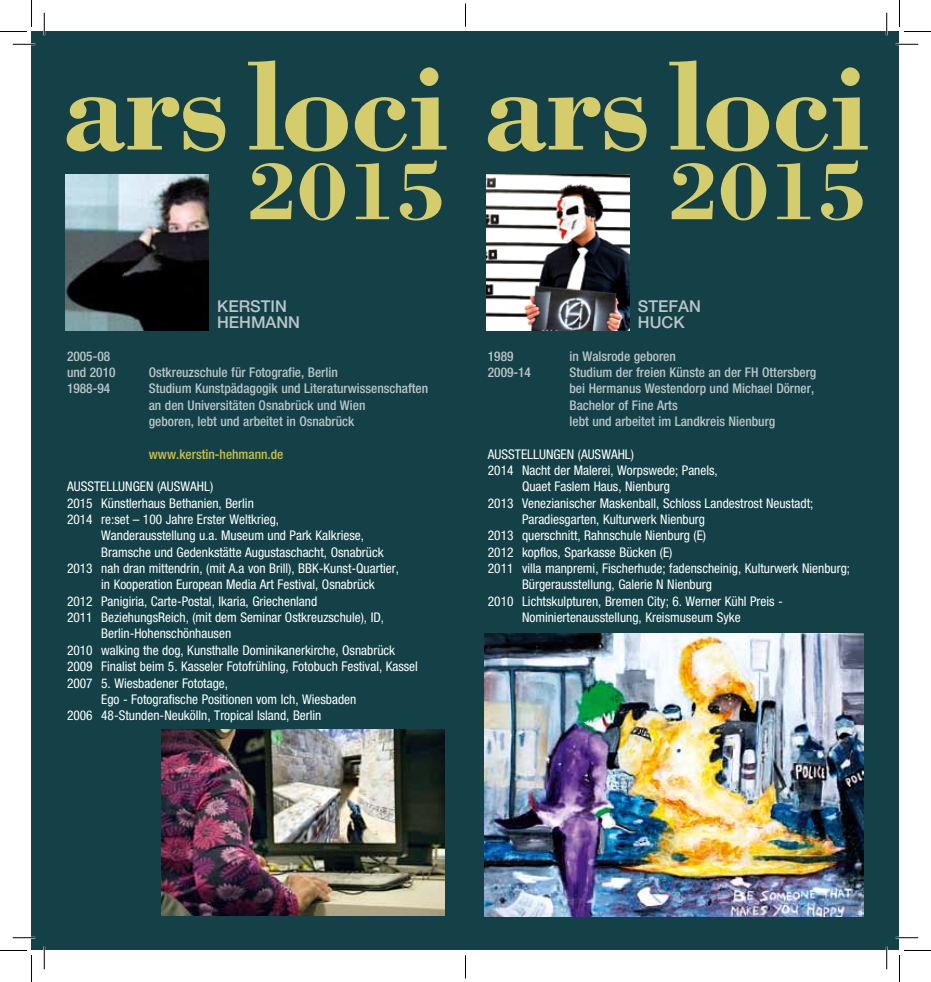
<style>
.page{position:relative;width:931px;height:982px;background:#fff}
.page>*{position:absolute;margin:0;border:0;box-sizing:border-box;transform-origin:0 0}
.t1{font:700 130.35px "Bodoni";letter-spacing:-.02em;color:#d5cd6b}
.t2{font:700 84.45px "Bodoni";letter-spacing:-.025em;color:#d5cd6b}
.t3{font:500 16.35px/16.4px "Helvetica Neue LT";color:#bcc5c9}
.t4{font:condensed 13.35px/16.4px "Helvetica Neue LT";color:#fff}
.t5{font:500 condensed 13.35px/16.4px "Helvetica Neue LT";color:#bcc5c9}
.t6{font:500 condensed 13.35px "Helvetica Neue LT";color:#cac146}
</style>
<div class="page">
<div style="left:32px;top:32px;width:867px;height:918px;background:#134147"></div>
<img style="left:486px;top:175px;width:143px;height:156px">
<img style="left:485px;top:634px;width:378px;height:282px">
<img style="left:66px;top:175px;width:143px;height:156px">
<img style="left:161px;top:729px;width:283px;height:186px">
<hr style="left:13px;top:43px;width:22px;height:2px;background:#fff">
<hr style="left:895px;top:43px;width:23px;height:2px;background:#fff">
<hr style="left:13px;top:936px;width:22px;height:2px;background:#fff">
<hr style="left:895px;top:936px;width:23px;height:2px;background:#fff">
<hr style="left:43px;top:13px;width:2px;height:22px;background:#fff">
<hr style="left:43px;top:946px;width:2px;height:23px;background:#fff">
<hr style="left:885px;top:13px;width:2px;height:22px;background:#fff">
<hr style="left:885px;top:946px;width:2px;height:23px;background:#fff">
<svg style="left:13px;top:44px;width:22px;height:1px"></svg>
<svg style="left:895px;top:44px;width:23px;height:1px"></svg>
<svg style="left:13px;top:937px;width:22px;height:1px"></svg>
<svg style="left:895px;top:937px;width:23px;height:1px"></svg>
<svg style="left:44px;top:13px;width:1px;height:22px"></svg>
<svg style="left:44px;top:946px;width:1px;height:23px"></svg>
<svg style="left:886px;top:13px;width:1px;height:22px"></svg>
<svg style="left:886px;top:946px;width:1px;height:23px"></svg>
<svg style="left:0;top:0;width:32px;height:32px"></svg>
<svg style="left:0;top:950px;width:32px;height:31px"></svg>
<svg style="left:899px;top:0;width:31px;height:32px"></svg>
<svg style="left:899px;top:950px;width:31px;height:31px"></svg>
<svg style="left:465px;top:4px;width:1px;height:22px"></svg>
<svg style="left:465px;top:955px;width:1px;height:23px"></svg>
<h1 class="t1" style="left:61px;top:25px;width:808px">ars loci ars loci</h1>
<h2 class="t2" style="left:247px;top:138px;width:201px">2015</h2>
<h2 class="t2" style="left:668px;top:138px;width:201px">2015</h2>
<p class="t5" style="left:67px;top:347px;width:50px">2005-08 und 2010</p>
<p class="t3" style="left:217px;top:297px;width:84px">KERSTIN<br>HEHMANN</p>
<p class="t5" style="left:149px;top:364px;width:190px">Ostkreuzschule für Fotografie, Berlin</p>
<p class="t5" style="left:67px;top:380px;width:45px">1988-94</p>
<p class="t5" style="left:149px;top:380px;width:281px">Studium Kunstpädagogik und Literaturwissenschaften an den Universitäten Osnabrück und Wien<br>geboren, lebt und arbeitet in Osnabrück</p>
<p class="t6" style="left:149px;top:446px;width:136px">www.kerstin-hehmann.de</p>
<p class="t4" style="left:67px;top:478px;width:214px">Ausstellungen (Auswahl)<br>2015 Künstlerhaus Bethanien, Berlin<br>2014 re:set – 100 Jahre Erster Weltkrieg,<br>W</p>
<p class="t4" style="left:111px;top:527px;width:254px">anderausstellung u.a. Museum und Park Kalkriese,</p>
<p class="t4" style="left:101px;top:543px;width:284px">Bramsche und Gedenkstätte Augustaschacht, Osnabrück</p>
<p class="t4" style="left:67px;top:560px;width:333px">2013 nah dran mittendrin, (mit A.a von Brill), BBK-Kunst-Quartier,</p>
<p class="t4" style="left:101px;top:576px;width:275px">in Kooperation European Media Art Festival, Osnabrück</p>
<p class="t4" style="left:67px;top:592px;width:252px">2012 Panigiria, Carte-Postal, Ikaria, Griechenland</p>
<p class="t4" style="left:67px;top:609px;width:318px">2011 BeziehungsReich, (mit dem Seminar Ostkreuzschule), ID,</p>
<p class="t4" style="left:101px;top:625px;width:131px">Berlin-Hohenschönhausen</p>
<p class="t4" style="left:67px;top:641px;width:329px">2010 walking the dog, Kunsthalle Dominikanerkirche, Osnabrück</p>
<p class="t4" style="left:67px;top:658px;width:352px">2009 Finalist beim 5. Kasseler Fotofrühling, Fotobuch Festival, Kassel</p>
<p class="t4" style="left:67px;top:674px;width:162px">2007 5. Wiesbadener Fototage,</p>
<p class="t4" style="left:67px;top:690px;width:22px">E</p>
<p class="t4" style="left:67px;top:690px;width:291px;text-indent:40px">go - Fotografische Positionen vom Ich, Wiesbaden<br>2006 48-Stunden-Neukölln, Tropical Island, Berlin</p>
<p class="t3" style="left:638px;top:297px;width:64px">STEFAN<br>HUCK</p>
<p class="t5" style="left:488px;top:347px;width:27px">1989</p>
<p class="t5" style="left:569px;top:347px;width:108px">in Walsrode geboren</p>
<p class="t5" style="left:488px;top:364px;width:45px">2009-14</p>
<p class="t5" style="left:569px;top:364px;width:248px">Studium der freien Künste an der FH Ottersberg bei Hermanus Westendorp und Michael Dörner, Bachelor of Fine Arts<br>lebt und arbeitet im Landkreis Nienburg</p>
<p class="t4" style="left:488px;top:445px;width:148px">Ausstellungen (Auswahl)</p>
<p class="t4" style="left:488px;top:462px;width:231px">2014 Nacht der Malerei, Worpswede; Panels,</p>
<p class="t4" style="left:522px;top:478px;width:149px">Quaet Faslem Haus, Nienburg</p>
<p class="t4" style="left:488px;top:494px;width:327px">2013 Venezianischer Maskenball, Schloss Landestrost Neustadt;</p>
<p class="t4" style="left:522px;top:511px;width:184px">Paradiesgarten, Kulturwerk Nienburg</p>
<p class="t4" style="left:488px;top:527px;width:220px">2013 querschnitt, Rahnschule Nienburg (E)</p>
<p class="t4" style="left:488px;top:543px;width:186px">2012 kopflos, Sparkasse Bücken (E)</p>
<p class="t4" style="left:488px;top:560px;width:364px">2011 villa manpremi, Fischerhude; fadenscheinig, Kulturwerk Nienburg;</p>
<p class="t4" style="left:522px;top:576px;width:191px">Bürgerausstellung, Galerie N Nienburg</p>
<p class="t4" style="left:488px;top:592px;width:296px">2010 Lichtskulpturen, Bremen City; 6. Werner Kühl Preis -</p>
<p class="t4" style="left:488px;top:609px;width:22px">N</p>
<p class="t4" style="left:529px;top:609px;width:213px">ominiertenausstellung, Kreismuseum Syke</p>
</div>
